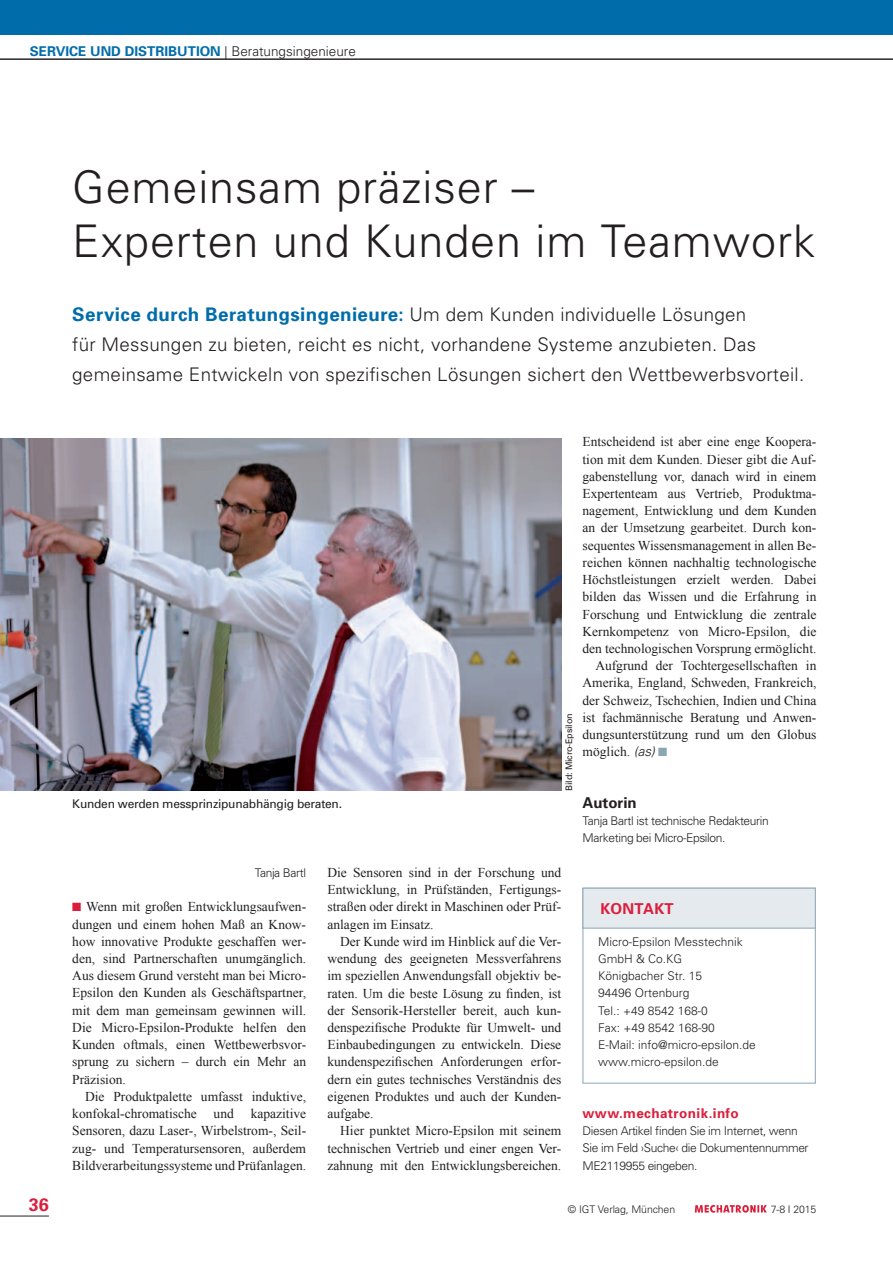
<style>
.page{position:relative;width:893px;height:1263px;background:#fff}
.page>*{position:absolute;margin:0;border:0;box-sizing:border-box;transform-origin:0 0}
.t1{font:300 45px/54px "Univers";letter-spacing:.02em;color:#231f20}
.t2{font:300 18.75px/30px "Univers";letter-spacing:.015em;color:#231f20}
.t3{font:700 18px "Univers";color:#da1f3d}
.t4{font:700 15px "Univers";color:#231f20}
.t5{font:700 15px "Univers";letter-spacing:.02em;color:#da1f3d}
.t6{font:13.5px/17.2px "Times New Roman";color:#231f20;text-align:justify}
.t7{font:700 13.5px "Univers";color:#006daa}
.t8{font:700 13.5px "Univers";letter-spacing:.03em;color:#da1f3d}
.t9{font:300 12px/17.2px "Univers";letter-spacing:-.03em;color:#231f20}
.t10{font:300 12px/17.2px "Univers";color:#231f20}
.t11{font:12px "Univers";letter-spacing:-.02em;color:#231f20}
.t12{font:300 10.5px "Univers";letter-spacing:-.01em;color:#231f20}
.t13{font:9px "Univers";letter-spacing:-.02em;color:#231f20}
.s1{font-weight:300;font-size:17.85px;color:#231f20}
.s2{font-weight:300;color:#231f20}
.s3{font-weight:700;color:#006daa}
.s4{font-family:"Univers";font-weight:300;font-style:italic}
.s5{color:#8ba6b3}
.s6{color:#da1f3d}
.s7{font-weight:400}
</style>
<div class="page">
<div style="left:0;top:0;width:893px;height:34px;background:#006daa"></div>
<hr style="left:0;top:1216px;width:49px;height:1px;background:#231f20">
<svg style="left:695px;top:1205px;width:72px;height:7px"></svg>
<div style="left:583px;top:888px;width:232px;height:40px;background:#e4eaee"></div>
<div style="left:583px;top:888px;width:233px;height:40px;border:1px solid #8ba6b3"></div>
<img style="left:0;top:438px;width:561px;height:353px">
<hr style="left:0;top:59px;width:893px;height:1px;background:#231f20">
<p class="t7" style="left:30px;top:42px;width:328px">Service und Distribution <span class="s1">|</span> <span class="s2">Beratungsingenieure</span></p>
<h1 class="t1" style="left:72px;top:159px;width:745px">Gemeinsam präziser –<br>Experten und Kunden im Teamwork</h1>
<p class="t2" style="left:72px;top:299px;width:733px"><span class="s3">Service durch Beratungsingenieure:</span> Um dem Kunden individuelle Lösungen<br>für Messungen zu bieten, reicht es nicht, vorhandene Systeme anzubieten. Das gemeinsame Entwickeln von spezifischen Lösungen sichert den Wettbewerbsvorteil.</p>
<p class="t11" style="left:72px;top:796px;width:271px">Kunden werden messprinzipunabhängig beraten.</p>
<p class="t13" style="left:563px;top:791px;width:79px;rotate:-90deg">Bild: Micro-Epsilon</p>
<p class="t6" style="left:583px;top:433px;width:235px">Entscheidend ist aber eine enge Koopera-</p>
<p class="t6" style="left:583px;top:450px;width:235px">tion mit dem Kunden. Dieser gibt die Auf-</p>
<p class="t6" style="left:583px;top:467px;width:235px">gabenstellung vor, danach wird in einem</p>
<p class="t6" style="left:583px;top:485px;width:235px">Expertenteam aus Vertrieb, Produktma-</p>
<p class="t6" style="left:583px;top:502px;width:235px">nagement, Entwicklung und dem Kunden</p>
<p class="t6" style="left:583px;top:519px;width:235px">an der Umsetzung gearbeitet. Durch kon-</p>
<p class="t6" style="left:583px;top:536px;width:235px">sequentes Wissensmanagement in allen Be-</p>
<p class="t6" style="left:583px;top:553px;width:235px">reichen können nachhaltig technologische</p>
<p class="t6" style="left:583px;top:571px;width:235px">Höchstleistungen erzielt werden. Dabei</p>
<p class="t6" style="left:583px;top:588px;width:235px">bilden das Wissen und die Erfahrung in</p>
<p class="t6" style="left:583px;top:605px;width:235px">Forschung und Entwicklung die zentrale</p>
<p class="t6" style="left:583px;top:622px;width:235px">Kernkompetenz von Micro-Epsilon, die</p>
<p class="t6" style="left:583px;top:640px;width:235px">den technologischen Vorsprung ermöglicht.</p>
<p class="t6" style="left:595px;top:657px;width:223px">Aufgrund der Tochtergesellschaften in</p>
<p class="t6" style="left:583px;top:674px;width:235px">Amerika, England, Schweden, Frankreich,</p>
<p class="t6" style="left:583px;top:691px;width:235px">der Schweiz, Tschechien, Indien und China</p>
<p class="t6" style="left:583px;top:709px;width:235px">ist fachmännische Beratung und Anwen-</p>
<p class="t6" style="left:583px;top:726px;width:235px">dungsunterstützung rund um den Globus</p>
<p class="t6" style="left:583px;top:743px;width:86px">möglich. <span class="s4">(as)</span> <span class="s5">■</span></p>
<p class="t4" style="left:583px;top:793px;width:56px">Autorin</p>
<p class="t9" style="left:583px;top:812px;width:188px">Tanja Bartl ist technische Redakteurin<br>Marketing bei Micro-Epsilon.</p>
<p class="t9" style="left:255px;top:864px;width:53px">Tanja Bartl</p>
<p class="t6" style="left:72px;top:898px;width:235px"><span class="s6">■</span> Wenn mit großen Entwicklungsaufwen&shy;dungen und einem hohen Maß an Know&shy;how innovative Produkte geschaffen wer&shy;den, sind Partnerschaften unumgänglich.<br>Aus diesem Grund versteht man bei Micro-Epsilon den Kunden als Geschäftspartner, mit dem man gemeinsam gewinnen will.<br>Die Micro-Epsilon-Produkte helfen den Kunden oftmals, einen Wettbewerbsvor&shy;sprung zu sichern – durch ein Mehr an Präzision.</p>
<p class="t6" style="left:72px;top:1087px;width:235px;text-indent:13px">Die Produktpalette umfasst induktive, konfokal-chromatische und kapazitive Sensoren, dazu Laser-, Wirbelstrom-, Seil&shy;zug- und Temperatursensoren, außerdem Bildverarbeitungssysteme und Prüfanlagen.</p>
<p class="t6" style="left:327px;top:863px;width:235px">Die Sensoren sind in der Forschung und Entwicklung, in Prüfständen, Fertigungs&shy;straßen oder direkt in Maschinen oder Prüf&shy;anlagen im Einsatz.</p>
<p class="t6" style="left:327px;top:932px;width:235px;text-indent:13px">Der Kunde wird im Hinblick auf die Ver&shy;wendung des geeigneten Messverfahrens im speziellen Anwendungsfall objektiv be&shy;raten. Um die beste Lösung zu finden, ist der Sensorik-Hersteller bereit, auch kun&shy;denspezifische Produkte für Umwelt- und Einbaubedingungen zu entwickeln. Diese kundenspezifischen Anforderungen erfor&shy;dern ein gutes technisches Verständnis des eigenen Produktes und auch der Kunden&shy;aufgabe.</p>
<p class="t6" style="left:327px;top:1122px;width:235px;text-indent:13px">Hier punktet Micro-Epsilon mit seinem technischen Vertrieb und einer engen Ver&shy;zahnung mit den Entwicklungsbereichen.</p>
<p class="t5" style="left:600px;top:899px;width:75px">Kontakt</p>
<p class="t10" style="left:598px;top:932px;width:159px">Micro-Epsilon Messtechnik<br>GmbH &amp; Co.KG<br>Königbacher Str. 15<br>94496 Ortenburg<br>Tel.: +49 8542 168-0<br>Fax: +49 8542 168-90<br>E-Mail: info@micro-epsilon.de www.micro-epsilon.de</p>
<p class="t8" style="left:583px;top:1104px;width:158px">www.mechatronik.info</p>
<p class="t9" style="left:583px;top:1122px;width:228px">Diesen Artikel finden Sie im Internet, wenn<br>Sie im Feld ›Suche‹ die Dokumentennummer<br>ME2119955 eingeben.</p>
<h3 class="t3" style="left:29px;top:1193px;width:22px">36</h3>
<p class="t12" style="left:568px;top:1202px;width:109px">© IGT Verlag, München</p>
<p class="t12" style="left:771px;top:1202px;width:47px">7-8 <span class="s7">|</span> 2015</p>
</div>
